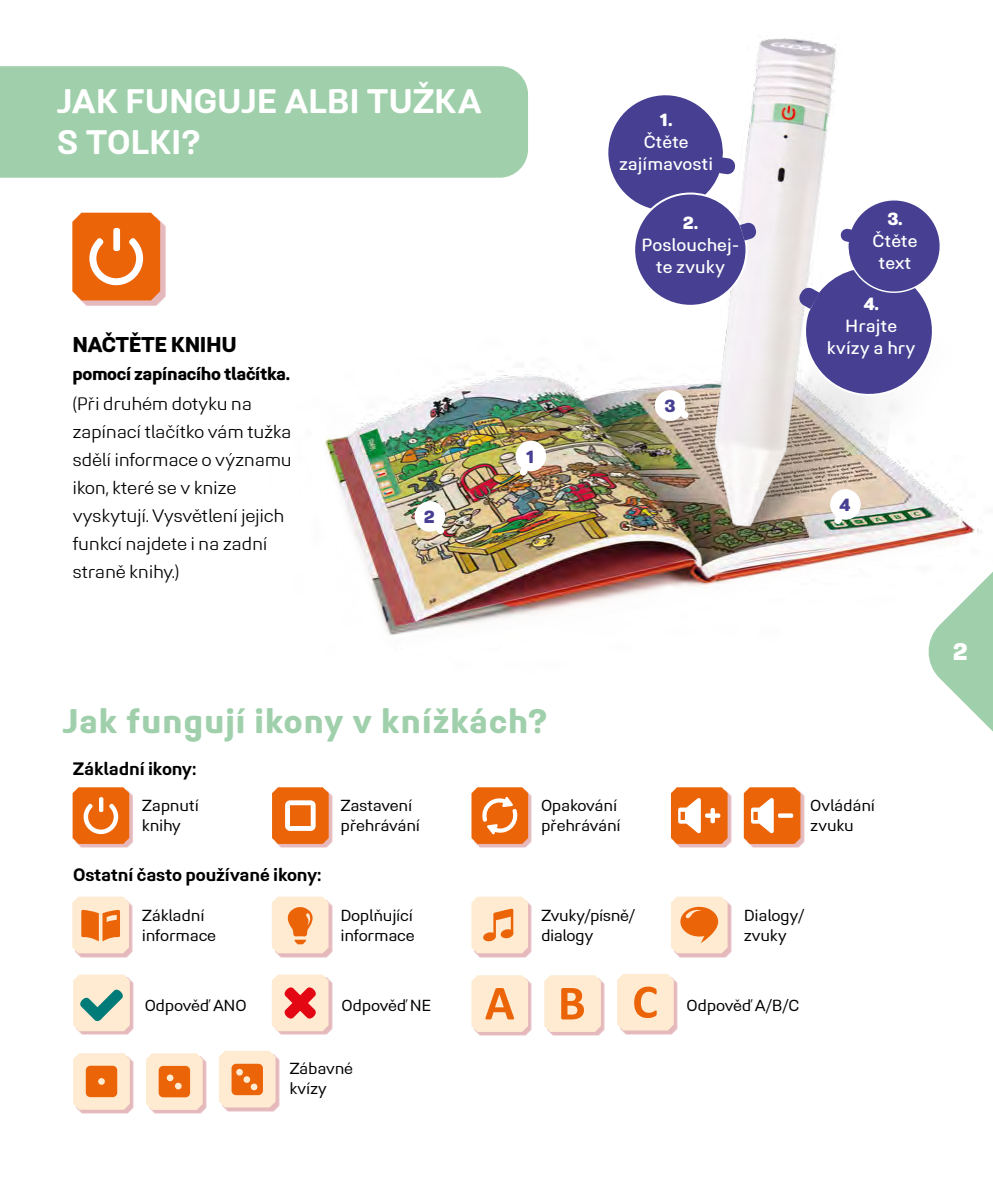
<style>
.page{position:relative;width:993px;height:1191px;background:#fff}
.page>*{position:absolute;margin:0;border:0;box-sizing:border-box;transform-origin:0 0}
.t1{font:700 34px/40.8px "Midpoint Pro";letter-spacing:-.005em;color:#fff}
.t2{font:800 34px "Midpoint Pro";letter-spacing:.03em;color:#a0d0ab}
.t3{font:900 24px "Midpoint Pro";color:#fff}
.t4{font:800 21.4px "Midpoint Pro";letter-spacing:-.02em;color:#000}
.t5{font:300 18px/28px "Midpoint Pro";letter-spacing:-.02em;color:#000}
.t6{font:700 18px "Midpoint Pro";letter-spacing:-.01em;color:#000}
.t7{font:800 18px "Midpoint Pro";letter-spacing:-.02em;color:#000}
.t8{font:500 17.6px/22px "Midpoint Pro";color:#fff;text-align:center}
.t9{font:900 17.6px "Midpoint Pro";color:#fff}
.t10{font:900 17.6px "Midpoint Pro";color:#463f92}
.t11{font:16px/20px "Midpoint Pro";letter-spacing:-.02em;color:#000}
</style>
<div class="page">
<div style="left:0;top:66px;width:528px;height:112px;background:#a0d0ab"></div>
<img style="left:325px;top:371px;width:322px;height:279px">
<img style="left:616px;top:38px;width:363px;height:553px">
<svg style="left:608px;top:85px;width:148px;height:223px"></svg>
<svg style="left:797px;top:191px;width:151px;height:209px"></svg>
<div style="left:77px;top:218px;width:88px;height:88px;background:#a81421;opacity:.3"></div>
<div style="left:72px;top:213px;width:88px;height:87px;background:#ec6408"></div>
<svg style="left:89px;top:228px;width:54px;height:57px"></svg>
<div style="left:76px;top:900px;width:57px;height:57px;background:#a81421;opacity:.3"></div>
<div style="left:72px;top:896px;width:57px;height:57px;background:#feebd2"></div>
<svg style="left:81px;top:909px;width:39px;height:32px"></svg>
<div style="left:674px;top:900px;width:57px;height:57px;background:#a81421;opacity:.3"></div>
<div style="left:670px;top:896px;width:57px;height:57px;background:#feebd2"></div>
<svg style="left:680px;top:906px;width:38px;height:37px"></svg>
<div style="left:76px;top:978px;width:57px;height:57px;background:#a81421;opacity:.3"></div>
<div style="left:73px;top:974px;width:57px;height:57px;background:#feebd2"></div>
<svg style="left:79px;top:989px;width:44px;height:32px"></svg>
<div style="left:275px;top:978px;width:57px;height:57px;background:#a81421;opacity:.3"></div>
<div style="left:272px;top:974px;width:56px;height:57px;background:#feebd2"></div>
<svg style="left:284px;top:986px;width:32px;height:33px"></svg>
<div style="left:474px;top:978px;width:57px;height:57px;background:#a81421;opacity:.3"></div>
<div style="left:471px;top:975px;width:57px;height:57px;background:#feebd2"></div>
<svg style="left:485px;top:988px;width:29px;height:31px"></svg>
<div style="left:547px;top:978px;width:57px;height:57px;background:#a81421;opacity:.3"></div>
<div style="left:544px;top:975px;width:56px;height:57px;background:#feebd2"></div>
<svg style="left:561px;top:988px;width:22px;height:31px"></svg>
<div style="left:620px;top:977px;width:57px;height:57px;background:#a81421;opacity:.3"></div>
<div style="left:617px;top:974px;width:56px;height:56px;background:#feebd2"></div>
<svg style="left:634px;top:986px;width:22px;height:32px"></svg>
<div style="left:76px;top:790px;width:57px;height:57px;background:#a81421;opacity:.3"></div>
<div style="left:73px;top:787px;width:56px;height:57px;background:#ec6408"></div>
<hr style="left:99px;top:797px;width:4px;height:15px;background:#fff;border-radius:2px">
<svg style="left:84px;top:803px;width:34px;height:31px"></svg>
<div style="left:674px;top:790px;width:57px;height:57px;background:#a81421;opacity:.3"></div>
<div style="left:670px;top:787px;width:57px;height:57px;background:#ec6408;border:12px solid #ec6408"></div>
<svg style="left:678px;top:797px;width:22px;height:37px"></svg>
<svg style="left:710px;top:808px;width:4px;height:15px"></svg>
<div style="left:704px;top:813px;width:16px;height:5px;background:#fff;border-radius:2px"></div>
<div style="left:747px;top:790px;width:57px;height:57px;background:#a81421;opacity:.3"></div>
<div style="left:743px;top:787px;width:57px;height:57px;background:#ec6408;border:12px solid #ec6408"></div>
<svg style="left:750px;top:797px;width:23px;height:37px"></svg>
<div style="left:777px;top:813px;width:16px;height:5px;background:#fff;border-radius:2px"></div>
<div style="left:76px;top:1056px;width:57px;height:57px;background:#a81421;opacity:.3"></div>
<div style="left:73px;top:1053px;width:57px;height:56px;background:#feebd2"></div>
<svg style="left:86px;top:1065px;width:31px;height:32px"></svg>
<div style="left:149px;top:1056px;width:57px;height:57px;background:#a81421;opacity:.3"></div>
<div style="left:146px;top:1053px;width:57px;height:57px;background:#feebd2;border:12px solid #feebd2"></div>
<svg style="left:159px;top:1066px;width:31px;height:31px"></svg>
<div style="left:222px;top:1054px;width:57px;height:57px;background:#a81421;opacity:.3"></div>
<div style="left:219px;top:1050px;width:56px;height:57px;background:#feebd2"></div>
<svg style="left:231px;top:1063px;width:32px;height:32px"></svg>
<div style="left:275px;top:900px;width:57px;height:57px;background:#a81421;opacity:.3"></div>
<div style="left:272px;top:896px;width:56px;height:57px;background:#feebd2"></div>
<svg style="left:285px;top:907px;width:30px;height:37px"></svg>
<div style="left:474px;top:900px;width:57px;height:57px;background:#a81421;opacity:.3"></div>
<svg style="left:471px;top:896px;width:57px;height:57px;background:#fdead3"></svg>
<svg style="left:483px;top:908px;width:30px;height:33px"></svg>
<div style="left:275px;top:790px;width:57px;height:57px;background:#a81421;opacity:.3"></div>
<div style="left:272px;top:787px;width:56px;height:57px;background:#ec6408"></div>
<svg style="left:285px;top:800px;width:30px;height:31px"></svg>
<div style="left:474px;top:790px;width:57px;height:57px;background:#a81421;opacity:.3"></div>
<div style="left:471px;top:787px;width:57px;height:57px;background:#ec6408;border:12px solid #ec6408"></div>
<svg style="left:481px;top:797px;width:37px;height:37px"></svg>
<svg style="left:924px;top:530px;width:68px;height:201px"></svg>
<svg style="left:515px;top:440px;width:31px;height:36px"></svg>
<svg style="left:653px;top:389px;width:36px;height:32px"></svg>
<svg style="left:829px;top:489px;width:31px;height:35px"></svg>
<svg style="left:412px;top:499px;width:35px;height:35px"></svg>
<h1 class="t1" style="left:57px;top:81px;width:426px">JAK FUNGUJE ALBI TUŽKA<br>S TOLKI?</h1>
<h3 class="t4" style="left:72px;top:331px;width:166px">NAČTĚTE KNIHU</h3>
<p class="t7" style="left:72px;top:363px;width:219px">pomocí zapínacího tlačítka.</p>
<p class="t5" style="left:72px;top:390px;width:221px">(Při druhém dotyku na zapínací tlačítko vám tužka sdělí informace o významu ikon, které se v knize vyskytují. Vysvětlení jejich funkcí najdete i na zadní straně knihy.)</p>
<p class="t10" style="left:423px;top:506px;width:13px">2</p>
<p class="t10" style="left:525px;top:445px;width:10px">1</p>
<h1 class="t2" style="left:62px;top:700px;width:487px">Jak fungují ikony v knížkách?</h1>
<p class="t6" style="left:73px;top:757px;width:125px">Základní ikony:</p>
<p class="t9" style="left:659px;top:109px;width:15px">1.</p>
<p class="t8" style="left:619px;top:131px;width:95px">Čtěte zajímavosti</p>
<p class="t9" style="left:682px;top:211px;width:17px">2.</p>
<p class="t8" style="left:641px;top:233px;width:99px">Poslouchej&shy;te zvuky</p>
<p class="t10" style="left:664px;top:394px;width:13px">3</p>
<p class="t9" style="left:887px;top:208px;width:17px">3.</p>
<p class="t8" style="left:872px;top:230px;width:46px">Čtěte text</p>
<p class="t9" style="left:863px;top:293px;width:17px">4.</p>
<p class="t8" style="left:826px;top:315px;width:90px">Hrajte kvízy a hry</p>
<p class="t10" style="left:838px;top:494px;width:13px">4</p>
<p class="t11" style="left:142px;top:795px;width:59px">Zapnutí knihy</p>
<p class="t6" style="left:73px;top:863px;width:250px">Ostatní často používané ikony:</p>
<p class="t11" style="left:142px;top:905px;width:76px">Základní informace</p>
<p class="t11" style="left:340px;top:795px;width:81px">Zastavení přehrávání</p>
<p class="t11" style="left:541px;top:795px;width:81px">Opakování přehrávání</p>
<p class="t11" style="left:810px;top:795px;width:66px">Ovládání zvuku</p>
<p class="t11" style="left:340px;top:905px;width:76px">Doplňující informace</p>
<p class="t11" style="left:541px;top:905px;width:96px">Zvuky/písně/ dialogy</p>
<p class="t11" style="left:743px;top:905px;width:62px">Dialogy/ zvuky</p>
<p class="t11" style="left:145px;top:995px;width:103px">Odpověď ANO</p>
<p class="t11" style="left:341px;top:995px;width:91px">Odpověď NE</p>
<p class="t11" style="left:686px;top:995px;width:114px">Odpověď A/B/C</p>
<p class="t11" style="left:289px;top:1058px;width:65px">Zábavné kvízy</p>
<h2 class="t3" style="left:952px;top:637px;width:17px">2</h2>
</div>
